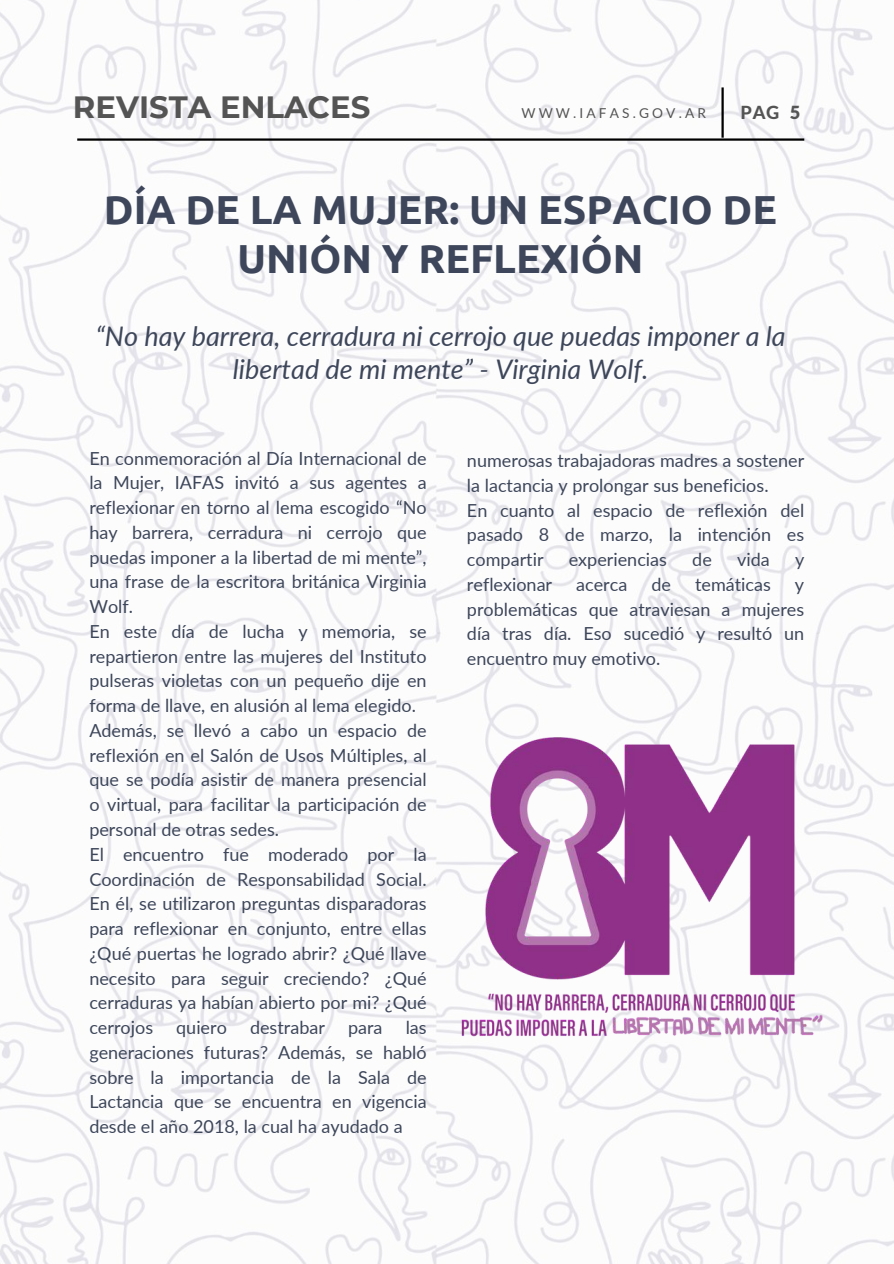
<style>
.page{position:relative;width:894px;height:1264px;background:#fff}
.page>*{position:absolute;margin:0;border:0;box-sizing:border-box;transform-origin:0 0}
.t1{font:700 40.5px/49.5px "Ubuntu";color:#3d465a;text-align:center}
.t2{font:700 30.75px "Montserrat";color:#545454}
.t3{font:italic 27px/32.7px "Lato";color:#3d465a;text-align:center}
.t4{font:800 18.15px "Lato Latin";color:#545454}
.t5{font:18px/24.8px "Lato";color:#3d465a}
.t6{font:13.65px "Lato";letter-spacing:.23em;color:#545454}
.s1{font-weight:900}
</style>
<div class="page">
<img style="left:0;top:0;width:893px;height:1263px">
<hr style="left:77px;top:138px;width:727px;height:3px;background:#000">
<hr style="left:721px;top:87px;width:2px;height:51px;background:#000">
<img style="left:322px;top:592px;width:571px;height:627px">
<h5 class="t2" style="left:73px;top:88px;width:299px">REVISTA ENLACES</h5>
<h2 class="t6" style="left:521px;top:104px;width:186px">WWW.IAFAS.GOV.AR</h2>
<p class="t4" style="left:740px;top:105px;width:61px">PAG <span class="s1">5</span></p>
<h3 class="t1" style="left:104px;top:184px;width:674px">DÍA DE LA MUJER: UN ESPACIO DE<br>UNIÓN Y REFLEXIÓN</h3>
<p class="t3" style="left:96px;top:320px;width:691px">“No hay barrera, cerradura ni cerrojo que puedas imponer a la libertad de mi mente” - Virginia Wolf.</p>
<h5 class="t5" style="left:89px;top:445px;width:339px">En conmemoración al Día Internacional de la Mujer, IAFAS invitó a sus agentes a reflexionar en torno al lema escogido “No hay barrera, cerradura ni cerrojo que puedas imponer a la libertad de mi mente”, una frase de la escritora británica Virginia Wolf.<br>En este día de lucha y memoria, se repartieron entre las mujeres del Instituto pulseras violetas con un pequeño dije en forma de llave, en alusión al lema elegido.<br>Además, se llevó a cabo un espacio de reflexión en el Salón de Usos Múltiples, al que se podía asistir de manera presencial o virtual, para facilitar la participación de personal de otras sedes.<br>El encuentro fue moderado por la Coordinación de Responsabilidad Social.<br>En él, se utilizaron preguntas disparadoras para reflexionar en conjunto, entre ellas ¿Qué puertas he logrado abrir? ¿Qué llave necesito para seguir creciendo? ¿Qué cerraduras ya habían abierto por mi? ¿Qué cerrojos</h5>
<h5 class="t5" style="left:89px;top:1014px;width:339px;text-align:justify;text-indent:316px">las generaciones futuras? Además, se habló sobre la importancia de la Sala de Lactancia que se encuentra en vigencia desde el año 2018, la cual ha ayudado a</h5>
<h5 class="t5" style="left:176px;top:1014px;width:52px">quiero</h5>
<h5 class="t5" style="left:250px;top:1014px;width:76px">destrabar</h5>
<h5 class="t5" style="left:348px;top:1014px;width:36px">para</h5>
<h1 class="t5" style="left:467px;top:447px;width:339px">numerosas trabajadoras madres a sostener la lactancia y prolongar sus beneficios.<br>En cuanto al espacio de reflexión del pasado 8 de marzo, la intención es compartir</h1>
<h1 class="t5" style="left:568px;top:546px;width:100px">experiencias</h1>
<h1 class="t5" style="left:692px;top:546px;width:21px">de</h1>
<h1 class="t5" style="left:736px;top:546px;width:34px">vida</h1>
<h1 class="t5" style="left:794px;top:546px;width:11px">y</h1>
<h1 class="t5" style="left:467px;top:571px;width:87px">reflexionar</h1>
<h1 class="t5" style="left:576px;top:571px;width:53px">acerca</h1>
<h1 class="t5" style="left:651px;top:571px;width:21px">de</h1>
<h1 class="t5" style="left:695px;top:571px;width:77px">temáticas</h1>
<h1 class="t5" style="left:467px;top:571px;width:339px;text-align:justify;text-indent:328px">y problemáticas que atraviesan a mujeres día tras día. Eso sucedió y resultó un encuentro muy emotivo.</h1>
</div>
